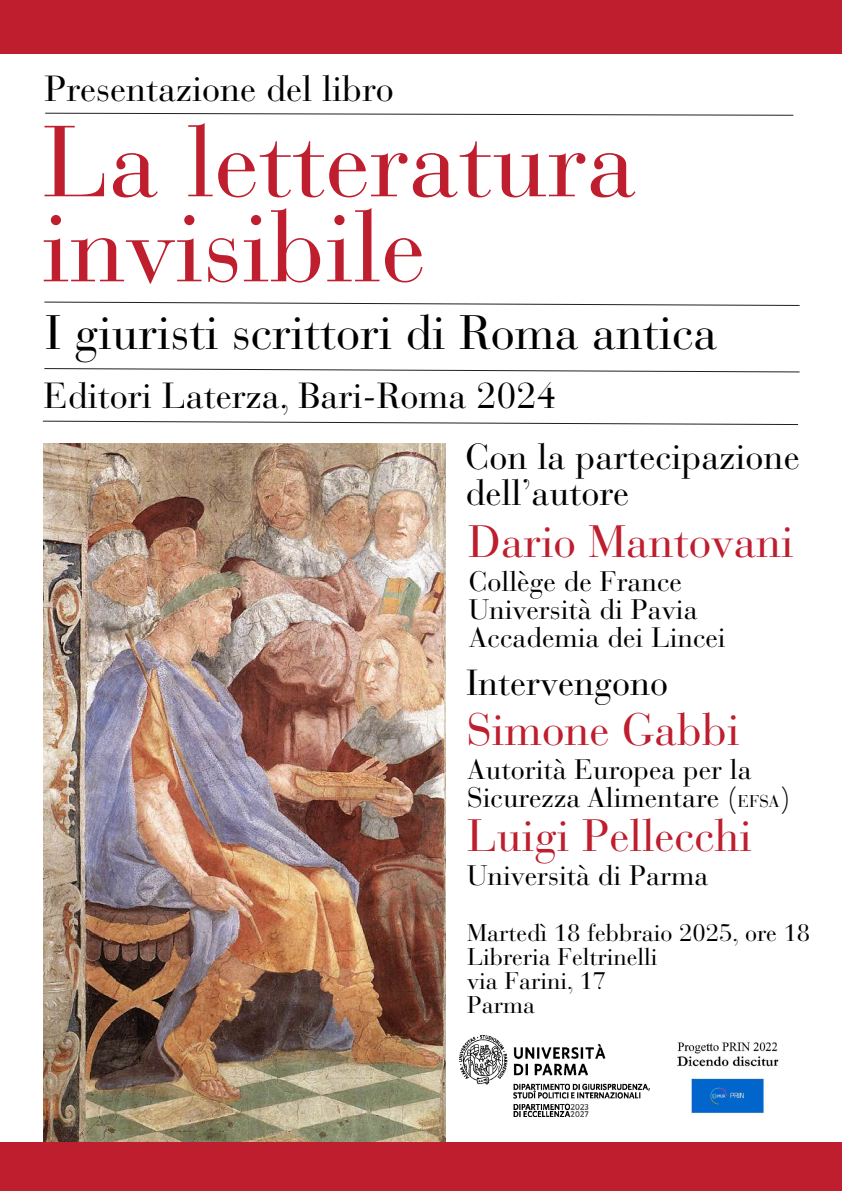
<style>
.page{position:relative;width:842px;height:1191px;background:#fff}
.page>*{position:absolute;margin:0;border:0;box-sizing:border-box;transform-origin:0 0}
.t1{font:100px/85px "Bauer Bodoni Std";color:#be1e2d}
.t2{font:48px "Bauer Bodoni Std";color:#000}
.t3{font:45px "Bauer Bodoni Std";color:#be1e2d}
.t4{font:36px/61px "Bauer Bodoni Std";color:#000}
.t5{font:28px/28px "Bauer Bodoni Std";color:#000}
.t6{font:24px/24px "Bauer Bodoni Std";color:#000}
.s1{font-size:17px}
</style>
<div class="page">
<div style="left:0;top:0;width:842px;height:53px;background:#be1e2d"></div>
<svg style="left:45px;top:112px;width:749px;height:4px"></svg>
<svg style="left:44px;top:301px;width:756px;height:5px"></svg>
<svg style="left:44px;top:368px;width:756px;height:5px"></svg>
<img style="left:44px;top:443px;width:402px;height:699px">
<svg style="left:42px;top:420px;width:757px;height:5px"></svg>
<div style="left:0;top:1142px;width:842px;height:49px;background:#be1e2d"></div>
<img style="left:459px;top:1035px;width:191px;height:81px">
<img style="left:677px;top:1042px;width:102px;height:73px">
<p class="t4" style="left:45px;top:59px;width:351px">Presentazione del libro</p>
<h1 class="t1" style="left:42px;top:121px;width:596px">La letteratura invisibile</h1>
<h2 class="t2" style="left:45px;top:304px;width:674px">I giuristi scrittori di Roma antica</h2>
<p class="t4" style="left:466px;top:365px;width:336px;text-indent:-422px">Editori Laterza, Bari-Roma 2024<br>Con la partecipazione</p>
<p class="t4" style="left:466px;top:462px;width:165px">dell’autore</p>
<h3 class="t3" style="left:469px;top:515px;width:327px">Dario Mantovani</h3>
<p class="t5" style="left:469px;top:568px;width:258px">Collège de France<br>Università di Pavia<br>Accademia dei Lincei</p>
<p class="t4" style="left:466px;top:652px;width:204px">Intervengono</p>
<h3 class="t3" style="left:467px;top:703px;width:274px">Simone Gabbi</h3>
<p class="t5" style="left:467px;top:755px;width:325px">Autorità Europea per la<br>Sicurezza Alimentare (<span class="s1">EFSA</span>)</p>
<h3 class="t3" style="left:467px;top:808px;width:287px">Luigi Pellecchi</h3>
<p class="t5" style="left:467px;top:861px;width:243px">Università di Parma</p>
<p class="t6" style="left:467px;top:921px;width:344px">Martedì 18 febbraio 2025, ore 18<br>Libreria Feltrinelli<br>via Farini, 17<br>Parma</p>
</div>
